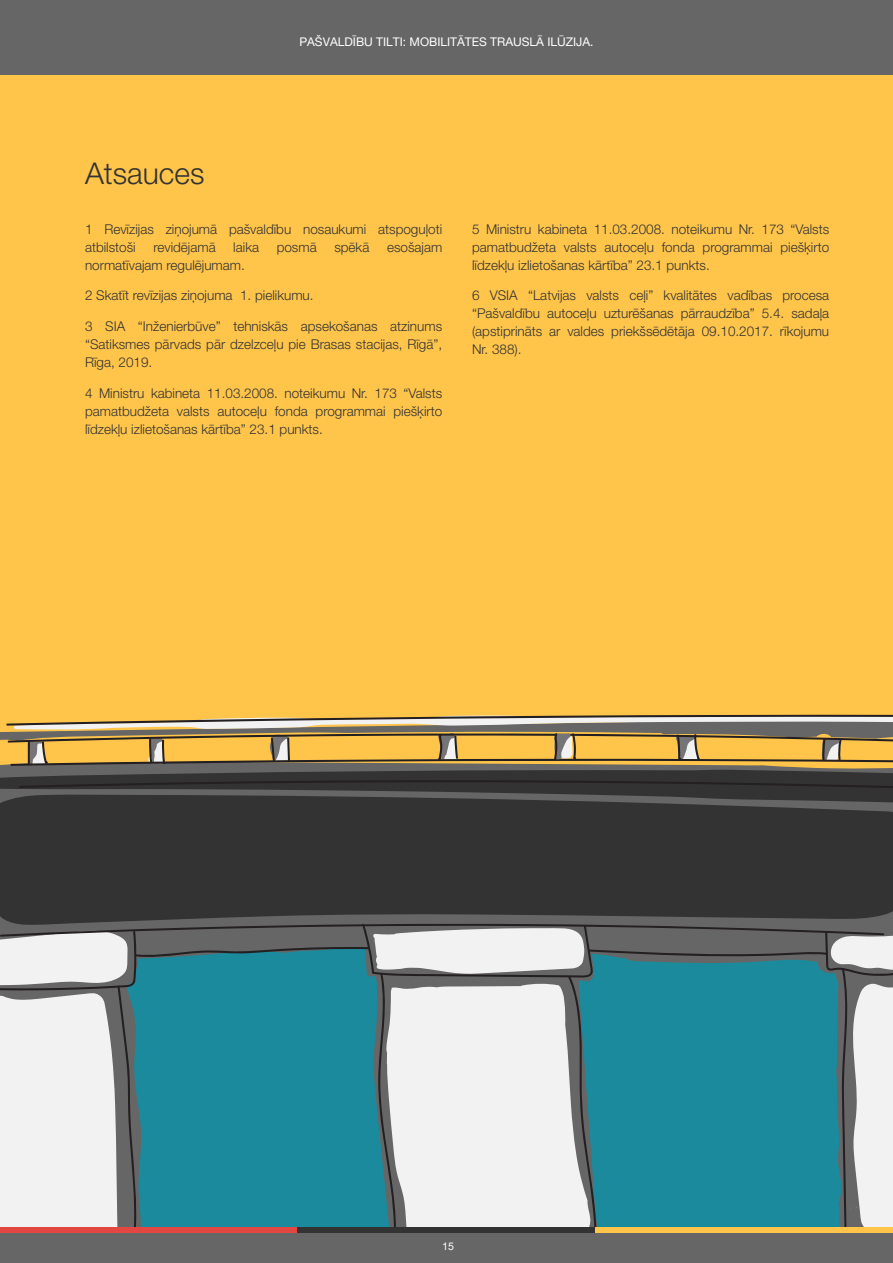
<style>
.page{position:relative;width:893px;height:1263px;background:#fff}
.page>*{position:absolute;margin:0;border:0;box-sizing:border-box;transform-origin:0 0}
.t1{font:300 30px "Helvetica Neue LT Pro";color:#333}
.parasts{font:300 13.5px/18px "Helvetica Neue LT Pro";color:#333;text-align:justify}
.t2{font:12px "Helvetica Neue LT Pro";color:#fff}
.t3{font:10.5px "Arial";color:#fff}
</style>
<div class="page">
<div style="left:0;top:0;width:893px;height:78px;background:#666"></div>
<div style="left:0;top:1226px;width:893px;height:37px;background:#666"></div>
<div style="left:0;top:1226px;width:297px;height:6px;background:#e34742"></div>
<div style="left:297px;top:1226px;width:298px;height:6px;background:#333"></div>
<div style="left:595px;top:1226px;width:298px;height:6px;background:#ffc54b"></div>
<div style="left:0;top:75px;width:893px;height:410px;background:#ffc54b"></div>
<div style="left:0;top:485px;width:893px;height:230px;background:#ffc54b"></div>
<div style="left:0;top:803px;width:893px;height:120px;background:#333"></div>
<svg style="left:0;top:715px;width:893px;height:88px;background:#8b7955"></svg>
<svg style="left:0;top:923px;width:893px;height:303px"></svg>
<svg style="left:386px;top:983px;width:205px;height:243px;fill:#f2f2f2"></svg>
<p class="t1" style="left:85px;top:155px;width:121px">Atsauces</p>
<p class="t2" style="left:299px;top:35px;width:296px">PAŠVALDĪBU TILTI: MOBILITĀTES TRAUSLĀ ILŪZIJA.</p>
<p class="parasts" style="left:85px;top:219px;width:359px">1 Revīzijas ziņojumā pašvaldību nosaukumi atspoguļoti atbilstoši</p>
<p class="parasts" style="left:153px;top:237px;width:64px">revidējamā</p>
<p class="parasts" style="left:233px;top:237px;width:27px">laika</p>
<p class="parasts" style="left:277px;top:237px;width:42px">posmā</p>
<p class="parasts" style="left:334px;top:237px;width:37px">spēkā</p>
<p class="parasts" style="left:387px;top:237px;width:57px">esošajam</p>
<p class="parasts" style="left:85px;top:255px;width:161px">normatīvajam regulējumam.</p>
<p class="parasts" style="left:85px;top:286px;width:230px">2 Skatīt revīzijas ziņojuma 1. pielikumu.</p>
<p class="parasts" style="left:85px;top:317px;width:359px">3 SIA “Inženierbūve” tehniskās apsekošanas atzinums “Satiksmes pārvads pār dzelzceļu pie Brasas stacijas, Rīgā”, Rīga, 2019.</p>
<p class="parasts" style="left:85px;top:384px;width:359px">4 Ministru kabineta 11.03.2008. noteikumu Nr. 173 “Valsts pamatbudžeta valsts autoceļu fonda programmai piešķirto līdzekļu izlietošanas kārtība” 23.1 punkts.</p>
<p class="parasts" style="left:472px;top:219px;width:359px">5 Ministru kabineta 11.03.2008. noteikumu Nr. 173 “Valsts pamatbudžeta valsts autoceļu fonda programmai piešķirto līdzekļu izlietošanas kārtība” 23.1 punkts.</p>
<p class="parasts" style="left:472px;top:286px;width:359px">6 VSIA “Latvijas valsts ceļi” kvalitātes vadības procesa “Pašvaldību autoceļu uzturēšanas pārraudzība” 5.4. sadaļa (apstiprināts ar valdes priekšsēdētāja 09.10.2017. rīkojumu Nr. 388).</p>
<p class="t3" style="left:442px;top:1239px;width:13px">15</p>
</div>
